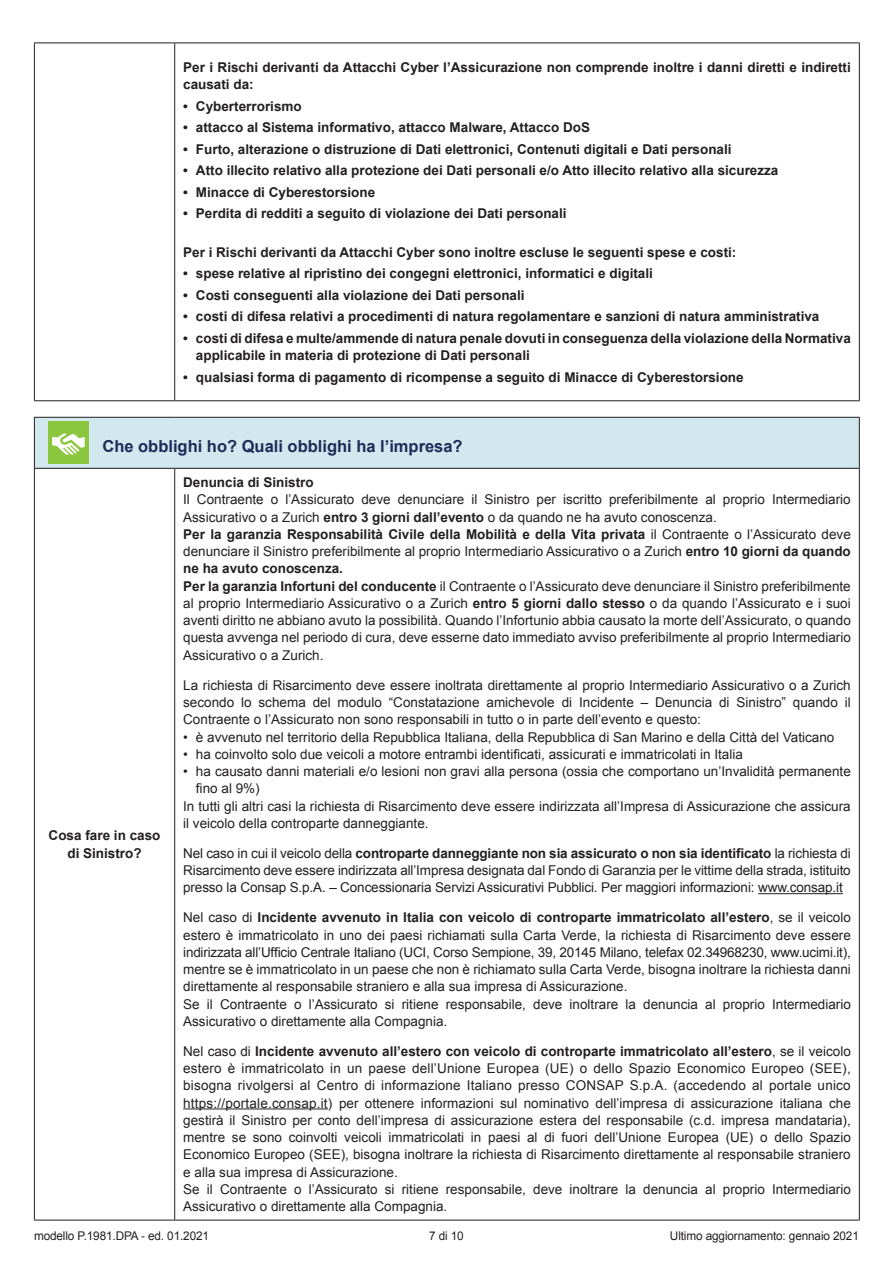
<style>
.page{position:relative;width:893px;height:1263px;background:#fff}
.page>*{position:absolute;margin:0;border:0;box-sizing:border-box;transform-origin:0 0}
.t1{font:700 16.5px "Arial";color:#1c2c59}
.t2{font:13.5px/17.2px "Arial";color:#231f20}
.t3{font:700 13.5px/17.2px "Arial";color:#231f20}
.t4{font:12px "Arial";letter-spacing:-.01em;color:#231f20}
.s1{font-weight:700}
</style>
<div class="page">
<hr style="left:34px;top:43px;width:141px;height:1px;background:#231f20">
<hr style="left:34px;top:43px;width:1px;height:357px;background:#231f20">
<hr style="left:175px;top:43px;width:685px;height:1px;background:#231f20">
<hr style="left:174px;top:43px;width:1px;height:357px;background:#231f20">
<hr style="left:859px;top:43px;width:1px;height:357px;background:#231f20">
<hr style="left:34px;top:400px;width:141px;height:1px;background:#231f20">
<hr style="left:175px;top:400px;width:685px;height:1px;background:#231f20">
<div style="left:34px;top:417px;width:825px;height:51px;background:#d0e8ee"></div>
<hr style="left:34px;top:417px;width:141px;height:1px;background:#231f20">
<hr style="left:34px;top:418px;width:1px;height:50px;background:#231f20">
<hr style="left:175px;top:417px;width:685px;height:1px;background:#231f20">
<hr style="left:859px;top:418px;width:1px;height:50px;background:#231f20">
<hr style="left:34px;top:468px;width:141px;height:1px;background:#231f20">
<hr style="left:34px;top:469px;width:1px;height:751px;background:#231f20">
<hr style="left:175px;top:468px;width:685px;height:1px;background:#231f20">
<hr style="left:174px;top:469px;width:1px;height:751px;background:#231f20">
<hr style="left:859px;top:469px;width:1px;height:751px;background:#231f20">
<hr style="left:34px;top:1220px;width:141px;height:1px;background:#231f20">
<hr style="left:175px;top:1220px;width:685px;height:1px;background:#231f20">
<div style="left:48px;top:421px;width:41px;height:43px;background:#8bc63e"></div>
<svg style="left:52px;top:433px;width:33px;height:22px"></svg>
<hr style="left:758px;top:893px;width:85px;height:1px;background:#231f20">
<hr style="left:183px;top:1108px;width:145px;height:1px;background:#231f20">
<p class="t3" style="left:183px;top:59px;width:669px">Per i Rischi derivanti da Attacchi Cyber l’Assicurazione non comprende inoltre i danni diretti e indiretti causati da:</p>
<p class="t3" style="left:183px;top:98px;width:120px">• Cyberterrorismo</p>
<p class="t3" style="left:183px;top:119px;width:408px">• attacco al Sistema informativo, attacco Malware, Attacco DoS</p>
<p class="t3" style="left:183px;top:141px;width:550px">• Furto, alterazione o distruzione di Dati elettronici, Contenuti digitali e Dati personali</p>
<p class="t3" style="left:183px;top:162px;width:597px">• Atto illecito relativo alla protezione dei Dati personali e/o Atto illecito relativo alla sicurezza</p>
<p class="t3" style="left:183px;top:184px;width:194px">• Minacce di Cyberestorsione</p>
<p class="t3" style="left:183px;top:205px;width:385px">• Perdita di redditi a seguito di violazione dei Dati personali</p>
<p class="t3" style="left:183px;top:244px;width:555px">Per i Rischi derivanti da Attacchi Cyber sono inoltre escluse le seguenti spese e costi:</p>
<p class="t3" style="left:183px;top:265px;width:471px">• spese relative al ripristino dei congegni elettronici, informatici e digitali</p>
<p class="t3" style="left:183px;top:287px;width:343px">• Costi conseguenti alla violazione dei Dati personali</p>
<p class="t3" style="left:183px;top:308px;width:638px">• costi di difesa relativi a procedimenti di natura regolamentare e sanzioni di natura amministrativa</p>
<p class="t3" style="left:196px;top:330px;width:656px;text-indent:-13px">• costi di difesa e multe/ammende di natura penale dovuti in conseguenza della violazione della Normativa applicabile in materia di protezione di Dati personali</p>
<p class="t3" style="left:183px;top:369px;width:562px">• qualsiasi forma di pagamento di ricompense a seguito di Minacce di Cyberestorsione</p>
<p class="t1" style="left:102px;top:435px;width:362px">Che obblighi ho? Quali obblighi ha l’impresa?</p>
<p class="t3" style="left:49px;top:827px;width:113px;text-align:center">Cosa fare in caso di Sinistro?</p>
<p class="t3" style="left:183px;top:474px;width:132px">Denuncia di Sinistro</p>
<p class="t2" style="left:183px;top:491px;width:669px">Il Contraente o l’Assicurato deve denunciare il Sinistro per iscritto preferibilmente al proprio Intermediario Assicurativo o a Zurich <span class="s1">entro 3 giorni dall’evento</span> o da quando ne ha avuto conoscenza.<br><span class="s1">Per la garanzia Responsabilità Civile della Mobilità e della Vita privata</span> il Contraente o l’Assicurato deve denunciare il Sinistro preferibilmente al proprio Intermediario Assicurativo o a Zurich <span class="s1">entro 10 giorni da quando ne ha avuto conoscenza.<br>Per la garanzia Infortuni del conducente</span> il Contraente o l’Assicurato deve denunciare il Sinistro preferibilmente al proprio Intermediario Assicurativo o a Zurich <span class="s1">entro 5 giorni dallo stesso</span> o da quando l’Assicurato e i suoi aventi diritto ne abbiano avuto la possibilità. Quando l’Infortunio abbia causato la morte dell’Assicurato, o quando questa avvenga nel periodo di cura, deve esserne dato immediato avviso preferibilmente al proprio Intermediario Assicurativo o a Zurich.</p>
<p class="t2" style="left:183px;top:676px;width:669px;text-align:justify">La richiesta di Risarcimento deve essere inoltrata direttamente al proprio Intermediario Assicurativo o a Zurich secondo lo schema del modulo “Constatazione amichevole di Incidente – Denuncia di Sinistro” quando il Contraente o l’Assicurato non sono responsabili in tutto o in parte dell’evento e questo:</p>
<p class="t2" style="left:183px;top:728px;width:653px">• è avvenuto nel territorio della Repubblica Italiana, della Repubblica di San Marino e della Città del Vaticano</p>
<p class="t2" style="left:183px;top:745px;width:561px">• ha coinvolto solo due veicoli a motore entrambi identificati, assicurati e immatricolati in Italia</p>
<p class="t2" style="left:183px;top:763px;width:669px">• ha causato danni materiali e/o lesioni non gravi alla persona (ossia che comportano un’Invalidità permanente</p>
<p class="t2" style="left:196px;top:780px;width:65px">fino al 9%)</p>
<p class="t2" style="left:183px;top:797px;width:669px">In tutti gli altri casi la richiesta di Risarcimento deve essere indirizzata all’Impresa di Assicurazione che assicura</p>
<p class="t2" style="left:183px;top:814px;width:247px">il veicolo della controparte danneggiante.</p>
<p class="t2" style="left:183px;top:844px;width:669px;text-align:justify">Nel caso in cui il veicolo della <span class="s1">controparte danneggiante non sia assicurato o non sia identificato</span> la richiesta di Risarcimento deve essere indirizzata all’Impresa designata dal Fondo di Garanzia per le vittime della strada, istituito presso la Consap S.p.A. – Concessionaria Servizi Assicurativi Pubblici. Per maggiori informazioni: www.consap.it</p>
<p class="t2" style="left:183px;top:909px;width:669px">Nel caso di <span class="s1">Incidente avvenuto in Italia con veicolo di controparte immatricolato all’estero</span>, se il veicolo estero è immatricolato in uno dei paesi richiamati sulla Carta Verde, la richiesta di Risarcimento deve essere indirizzata all’Ufficio Centrale Italiano (UCI, Corso Sempione, 39, 20145 Milano, telefax 02.34968230, www.ucimi.it), mentre se è immatricolato in un paese che non è richiamato sulla Carta Verde, bisogna inoltrare la richiesta danni direttamente al responsabile straniero e alla sua impresa di Assicurazione.<br>Se il Contraente o l’Assicurato si ritiene responsabile, deve inoltrare la denuncia al proprio Intermediario Assicurativo o direttamente alla Compagnia.</p>
<p class="t2" style="left:183px;top:1043px;width:669px">Nel caso di <span class="s1">Incidente avvenuto all’estero con veicolo di controparte immatricolato all’estero</span>, se il veicolo estero è immatricolato in un paese dell’Unione Europea (UE) o dello Spazio Economico Europeo (SEE), bisogna rivolgersi al Centro di informazione Italiano presso CONSAP S.p.A. (accedendo al portale unico https://portale.consap.it) per ottenere informazioni sul nominativo dell’impresa di assicurazione italiana che gestirà il Sinistro per conto dell’impresa di assicurazione estera del responsabile (c.d. impresa mandataria), mentre se sono coinvolti veicoli immatricolati in paesi al di fuori dell’Unione Europea (UE) o dello Spazio Economico Europeo (SEE), bisogna inoltrare la richiesta di Risarcimento direttamente al responsabile straniero e alla sua impresa di Assicurazione.<br>Se il Contraente o l’Assicurato si ritiene responsabile, deve inoltrare la denuncia al proprio Intermediario Assicurativo o direttamente alla Compagnia.</p>
<p class="t4" style="left:34px;top:1228px;width:177px">modello P.1981.DPA - ed. 01.2021</p>
<p class="t4" style="left:429px;top:1228px;width:36px">7 di 10</p>
<p class="t4" style="left:670px;top:1228px;width:190px">Ultimo aggiornamento: gennaio 2021</p>
</div>
